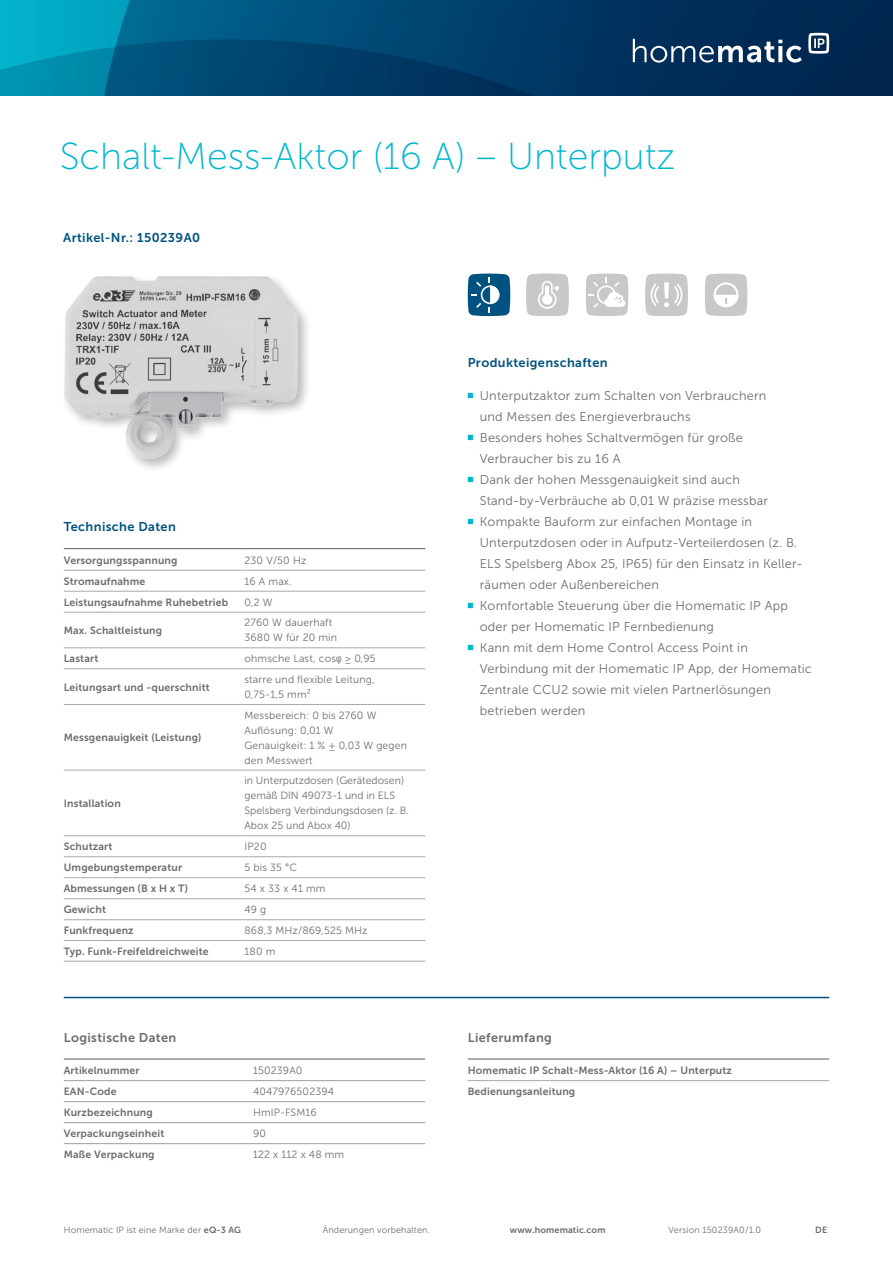
<style>
.page{position:relative;width:893px;height:1263px;background:#fff}
.page>*{position:absolute;margin:0;border:0;box-sizing:border-box;transform-origin:0 0}
.Headline{font:37.5px "Museo Sans 100";color:#00b7ce}
.Fließtext{font:12.75px/21px "Museo Sans 300";letter-spacing:.015em;color:#6c6d70}
.Zwischenüberschrift{font:12.75px "Museo Sans 700";letter-spacing:.03em;color:#005381}
.Subheadline{font:12.75px "Museo Sans 700";letter-spacing:.03em;color:#6c6d70}
.Subheadline-2{font:12.75px "Museo Sans 700";letter-spacing:.03em;color:#005381}
.Tabelle_bold_700{font:10.5px "Museo Sans 700";letter-spacing:.015em;color:#6c6d70}
.Tabelle_regular_300{font:10.5px/15px "Museo Sans 300";letter-spacing:.015em;color:#6c6d70}
.Fußnote{font:9px "Museo Sans 300";letter-spacing:.015em;color:#6c6d70}
.Fußnote-2{font:9px "Museo Sans 700";letter-spacing:.015em;color:#6c6d70}
.s1{font-family:"Arial Narrow"}
.s2{font-family:"Museo Sans 700"}
</style>
<div class="page">
<hr style="left:64px;top:997px;width:765px;height:1px;background:#005381">
<svg style="left:468px;top:393px;width:5px;height:5px"></svg>
<svg style="left:468px;top:435px;width:5px;height:5px"></svg>
<svg style="left:468px;top:477px;width:5px;height:5px"></svg>
<svg style="left:468px;top:519px;width:5px;height:5px"></svg>
<svg style="left:468px;top:603px;width:5px;height:5px"></svg>
<svg style="left:468px;top:645px;width:5px;height:5px"></svg>
<hr style="left:64px;top:548px;width:180px;height:1px;background:#6c6d70">
<hr style="left:244px;top:548px;width:181px;height:1px;background:#6c6d70">
<hr style="left:64px;top:570px;width:180px;height:1px;background:#a8a9ad">
<hr style="left:244px;top:570px;width:181px;height:1px;background:#a8a9ad">
<hr style="left:64px;top:591px;width:180px;height:1px;background:#a8a9ad">
<hr style="left:244px;top:591px;width:181px;height:1px;background:#a8a9ad">
<hr style="left:64px;top:612px;width:180px;height:1px;background:#a8a9ad">
<hr style="left:244px;top:612px;width:181px;height:1px;background:#a8a9ad">
<hr style="left:64px;top:647px;width:180px;height:1px;background:#a8a9ad">
<hr style="left:244px;top:647px;width:181px;height:1px;background:#a8a9ad">
<hr style="left:64px;top:668px;width:180px;height:1px;background:#a8a9ad">
<hr style="left:244px;top:668px;width:181px;height:1px;background:#a8a9ad">
<hr style="left:64px;top:704px;width:180px;height:1px;background:#a8a9ad">
<hr style="left:244px;top:704px;width:181px;height:1px;background:#a8a9ad">
<hr style="left:64px;top:770px;width:180px;height:1px;background:#a8a9ad">
<hr style="left:244px;top:770px;width:181px;height:1px;background:#a8a9ad">
<hr style="left:64px;top:835px;width:180px;height:1px;background:#a8a9ad">
<hr style="left:244px;top:835px;width:181px;height:1px;background:#a8a9ad">
<hr style="left:64px;top:856px;width:180px;height:1px;background:#a8a9ad">
<hr style="left:244px;top:856px;width:181px;height:1px;background:#a8a9ad">
<hr style="left:64px;top:877px;width:180px;height:1px;background:#a8a9ad">
<hr style="left:244px;top:877px;width:181px;height:1px;background:#a8a9ad">
<hr style="left:64px;top:898px;width:180px;height:1px;background:#a8a9ad">
<hr style="left:244px;top:898px;width:181px;height:1px;background:#a8a9ad">
<hr style="left:64px;top:919px;width:180px;height:1px;background:#a8a9ad">
<hr style="left:244px;top:919px;width:181px;height:1px;background:#a8a9ad">
<hr style="left:64px;top:940px;width:180px;height:1px;background:#a8a9ad">
<hr style="left:244px;top:940px;width:181px;height:1px;background:#a8a9ad">
<hr style="left:64px;top:961px;width:180px;height:1px;background:#a8a9ad">
<hr style="left:244px;top:961px;width:181px;height:1px;background:#a8a9ad">
<hr style="left:468px;top:1080px;width:361px;height:1px;background:#a8a9ad">
<hr style="left:468px;top:1058px;width:361px;height:1px;background:#6c6d70">
<hr style="left:64px;top:1080px;width:180px;height:1px;background:#a8a9ad">
<hr style="left:244px;top:1080px;width:181px;height:1px;background:#a8a9ad">
<hr style="left:64px;top:1101px;width:180px;height:1px;background:#a8a9ad">
<hr style="left:244px;top:1101px;width:181px;height:1px;background:#a8a9ad">
<hr style="left:64px;top:1122px;width:180px;height:1px;background:#a8a9ad">
<hr style="left:244px;top:1122px;width:181px;height:1px;background:#a8a9ad">
<hr style="left:64px;top:1143px;width:180px;height:1px;background:#a8a9ad">
<hr style="left:244px;top:1143px;width:181px;height:1px;background:#a8a9ad">
<hr style="left:64px;top:1058px;width:180px;height:1px;background:#6c6d70">
<hr style="left:244px;top:1058px;width:181px;height:1px;background:#6c6d70">
<svg style="left:586px;top:274px;width:42px;height:42px"></svg>
<svg style="left:705px;top:274px;width:42px;height:42px"></svg>
<svg style="left:645px;top:274px;width:43px;height:42px;background:#d0d1d2"></svg>
<svg style="left:526px;top:274px;width:43px;height:42px;background:#d0d1d3"></svg>
<svg style="left:468px;top:274px;width:42px;height:42px;background:#2a6f95"></svg>
<div style="left:61px;top:274px;width:250px;height:199px;background:#231f20;opacity:.3"></div>
<img style="left:64px;top:277px;width:233px;height:182px">
<svg style="left:0;top:0;width:893px;height:95px;background:#004a73"></svg>
<svg style="left:633px;top:39px;width:169px;height:24px"></svg>
<svg style="left:808px;top:33px;width:21px;height:21px"></svg>
<p class="Headline" style="left:60px;top:136px;width:617px">Schalt-Mess-Aktor (16 A) – Unterputz</p>
<p class="Subheadline-2" style="left:63px;top:231px;width:138px">Artikel-Nr.: 150239A0</p>
<p class="Zwischenüberschrift" style="left:64px;top:520px;width:114px">Technische Daten</p>
<p class="Tabelle_bold_700" style="left:64px;top:554px;width:115px">Versorgungsspannung</p>
<p class="Tabelle_regular_300" style="left:244px;top:553px;width:63px">230 V/50 Hz</p>
<p class="Tabelle_bold_700" style="left:64px;top:575px;width:83px">Stromaufnahme</p>
<p class="Tabelle_regular_300" style="left:244px;top:574px;width:49px">16 A max.</p>
<p class="Tabelle_bold_700" style="left:64px;top:596px;width:166px">Leistungsaufnahme Ruhebetrieb</p>
<p class="Tabelle_regular_300" style="left:244px;top:595px;width:29px">0,2 W</p>
<p class="Tabelle_bold_700" style="left:64px;top:624px;width:100px">Max. Schaltleistung</p>
<p class="Tabelle_regular_300" style="left:244px;top:615px;width:89px">2760 W dauerhaft</p>
<p class="Tabelle_regular_300" style="left:244px;top:630px;width:94px">3680 W für 20 min</p>
<p class="Tabelle_bold_700" style="left:64px;top:653px;width:36px">Lastart</p>
<p class="Tabelle_regular_300" style="left:244px;top:651px;width:133px">ohmsche Last, cos<span class="s1">φ</span> ≥ 0,95</p>
<p class="Tabelle_bold_700" style="left:64px;top:681px;width:148px">Leitungsart und -querschnitt</p>
<p class="Tabelle_regular_300" style="left:244px;top:672px;width:132px">starre und flexible Leitung,</p>
<p class="Tabelle_regular_300" style="left:244px;top:687px;width:68px">0,75-1,5 mm²</p>
<p class="Tabelle_bold_700" style="left:64px;top:732px;width:139px">Messgenauigkeit (Leistung)</p>
<p class="Tabelle_bold_700" style="left:64px;top:797px;width:59px">Installation</p>
<p class="Tabelle_regular_300" style="left:244px;top:708px;width:133px">Messbereich: 0 bis 2760 W</p>
<p class="Tabelle_regular_300" style="left:244px;top:723px;width:91px">Auflösung: 0,01 W</p>
<p class="Tabelle_regular_300" style="left:244px;top:738px;width:164px">Genauigkeit: 1 % ± 0,03 W gegen den Messwert</p>
<p class="Tabelle_regular_300" style="left:244px;top:773px;width:166px">in Unterputzdosen (Gerätedosen) gemäß DIN 49073-1 und in ELS<br>Spelsberg Verbindungsdosen (z. B.<br>Abox 25 und Abox 40)</p>
<p class="Tabelle_bold_700" style="left:64px;top:841px;width:50px">Schutzart</p>
<p class="Tabelle_regular_300" style="left:244px;top:839px;width:24px">IP20</p>
<p class="Tabelle_bold_700" style="left:64px;top:862px;width:120px">Umgebungstemperatur</p>
<p class="Tabelle_regular_300" style="left:244px;top:860px;width:54px">5 bis 35 °C</p>
<p class="Tabelle_bold_700" style="left:64px;top:882px;width:126px">Abmessungen (B x H x T)</p>
<p class="Tabelle_regular_300" style="left:244px;top:881px;width:82px">54 x 33 x 41 mm</p>
<p class="Tabelle_bold_700" style="left:64px;top:904px;width:44px">Gewicht</p>
<p class="Tabelle_regular_300" style="left:244px;top:902px;width:23px">49 g</p>
<p class="Tabelle_bold_700" style="left:64px;top:925px;width:72px">Funkfrequenz</p>
<p class="Tabelle_regular_300" style="left:244px;top:923px;width:125px">868,3 MHz/869,525 MHz</p>
<p class="Tabelle_bold_700" style="left:64px;top:945px;width:146px">Typ. Funk-Freifeldreichweite</p>
<p class="Tabelle_regular_300" style="left:244px;top:944px;width:32px">180 m</p>
<p class="Subheadline" style="left:64px;top:1030px;width:114px">Logistische Daten</p>
<p class="Tabelle_bold_700" style="left:64px;top:1064px;width:77px">Artikelnummer</p>
<p class="Tabelle_regular_300" style="left:253px;top:1063px;width:51px">150239A0</p>
<p class="Tabelle_bold_700" style="left:64px;top:1085px;width:54px">EAN-Code</p>
<p class="Tabelle_regular_300" style="left:253px;top:1084px;width:83px">4047976502394</p>
<p class="Tabelle_bold_700" style="left:64px;top:1106px;width:91px">Kurzbezeichnung</p>
<p class="Tabelle_regular_300" style="left:253px;top:1105px;width:65px">HmIP-FSM16</p>
<p class="Tabelle_bold_700" style="left:64px;top:1127px;width:102px">Verpackungseinheit</p>
<p class="Tabelle_regular_300" style="left:253px;top:1126px;width:14px">90</p>
<p class="Tabelle_bold_700" style="left:64px;top:1148px;width:92px">Maße Verpackung</p>
<p class="Tabelle_regular_300" style="left:253px;top:1147px;width:93px">122 x 112 x 48 mm</p>
<p class="Zwischenüberschrift" style="left:468px;top:356px;width:141px">Produkteigenschaften</p>
<p class="Fließtext" style="left:480px;top:385px;width:288px">Unterputzaktor zum Schalten von Verbrauchern und Messen des Energieverbrauchs</p>
<p class="Fließtext" style="left:480px;top:427px;width:265px">Besonders hohes Schaltvermögen für große<br>Verbraucher bis zu 16 A</p>
<p class="Fließtext" style="left:480px;top:469px;width:290px">Dank der hohen Messgenauigkeit sind auch<br>Stand-by-Verbräuche ab 0,01 W präzise messbar</p>
<p class="Fließtext" style="left:480px;top:511px;width:324px">Kompakte Bauform zur einfachen Montage in Unterputzdosen oder in Aufputz-Verteilerdosen (z. B.<br>ELS Spelsberg Abox 25, IP65) für den Einsatz in Keller&shy;räumen oder Außenbereichen</p>
<p class="Fließtext" style="left:480px;top:595px;width:310px">Komfortable Steuerung über die Homematic IP App oder per Homematic IP Fernbedienung</p>
<p class="Fließtext" style="left:480px;top:637px;width:334px">Kann mit dem Home Control Access Point in Verbindung mit der Homematic IP App, der Homematic Zentrale CCU2 sowie mit vielen Partnerlösungen betrieben werden</p>
<p class="Subheadline" style="left:468px;top:1030px;width:86px">Lieferumfang</p>
<p class="Tabelle_bold_700" style="left:468px;top:1064px;width:266px">Homematic IP Schalt-Mess-Aktor (16 A) – Unterputz</p>
<p class="Tabelle_bold_700" style="left:468px;top:1085px;width:109px">Bedienungsanleitung</p>
<p class="Fußnote" style="left:64px;top:1225px;width:179px">Homematic IP ist eine Marke der <span class="s2">eQ-3 AG</span></p>
<p class="Fußnote" style="left:323px;top:1225px;width:109px">Änderungen vorbehalten.</p>
<p class="Fußnote-2" style="left:510px;top:1225px;width:97px">www.homematic.com</p>
<p class="Fußnote" style="left:668px;top:1225px;width:94px">Version 150239A0/ 1.0</p>
<p class="Fußnote-2" style="left:815px;top:1225px;width:13px">DE</p>
</div>
